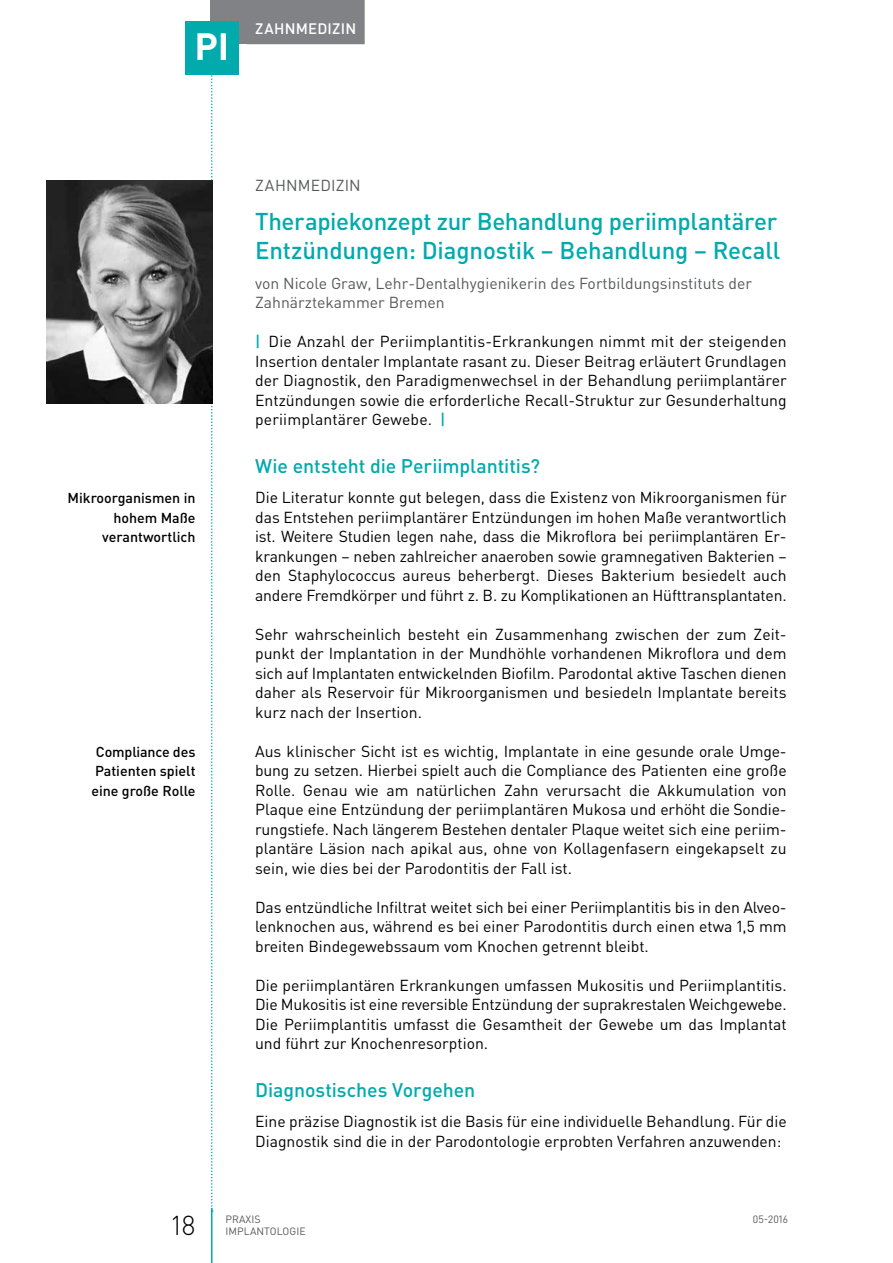
<style>
.page{position:relative;width:893px;height:1263px;background:#fff}
.page>*{position:absolute;margin:0;border:0;box-sizing:border-box;transform-origin:0 0}
.t1{font:700 37.5px "DIN Pro";color:#fff}
.t2{font:300 27px "DIN Pro";color:#000}
.t3{font:500 24px/28.5px "DIN Pro";letter-spacing:-.01em;color:#00aaad}
.t4{font:500 19.5px "DIN Pro";letter-spacing:-.005em;color:#00aaad}
.t5{font:15.75px/19.5px "DIN Pro";color:#000;text-align:justify}
.t6{font:15.75px/19.5px "DIN Pro";color:#58595b}
.t7{font:500 15px "DIN Pro";letter-spacing:.035em;color:#fff}
.t8{font:500 14.25px/19.5px "DIN Pro";color:#000;text-align:right}
.t9{font:10.5px "DIN Pro";letter-spacing:.01em;color:#58595b}
.s1{font-weight:500;color:#00aaad}
</style>
<div class="page">
<svg style="left:211px;top:74px;width:2px;height:1138px"></svg>
<div style="left:210px;top:0;width:45px;height:44px;background:#808285"></div>
<hr style="left:211px;top:1208px;width:1px;height:55px;background:#00aaad">
<div style="left:247px;top:0;width:118px;height:44px;background:#808285"></div>
<div style="left:185px;top:21px;width:54px;height:53px;background:#00aaad"></div>
<img style="left:47px;top:181px;width:166px;height:223px">
<h1 class="t1" style="left:195px;top:21px;width:36px">PI</h1>
<p class="t7" style="left:255px;top:18px;width:71px">Zahnm edizin</p>
<p class="t8" style="left:68px;top:488px;width:129px">Mikroorganismen in hohem Maße verantwortlich</p>
<p class="t8" style="left:91px;top:741px;width:106px;text-align:center">Compliance des<br>Patienten spielt eine große Rolle</p>
<p class="t6" style="left:255px;top:175px;width:107px">Zahnmedizin</p>
<h3 class="t3" style="left:255px;top:206px;width:527px">Therapiekonzept zur Behandlung periimplantärer<br>Entzündungen: Diagnostik – Behandlung – Recall</h3>
<p class="t6" style="left:255px;top:273px;width:498px">von N icole Graw, Lehr-Dentalhygienikerin des Fortbildungsinstituts der<br>Zahnärztekammer Bremen</p>
<p class="t5" style="left:255px;top:331px;width:533px"><span class="s1">|</span> Die Anzahl der Periimplantitis-Erkrankungen nimmt mit der steigenden I nsertion dentaler I mplantate rasant zu. Dieser Beitrag erläutert Grundlagen der Diagnostik, den Paradigmenwechsel in der Behandlung periimplantärer Entzündungen sowie die erforderliche Recall-Struktur zur Gesunderhaltung periimplantärer Gewebe. <span class="s1">|</span></p>
<p class="t4" style="left:255px;top:453px;width:287px">Wie entsteht die Periimplantitis?</p>
<p class="t5" style="left:255px;top:487px;width:533px">Die Literatur konnte gut belegen, dass die Existenz von M ikroorganismen für das Entstehen periimplantärer Entzündungen im hohen Maße verantwortlich ist. Weitere Studien legen nahe, dass die M ikroflora bei periimplantären Er&shy;krankungen – neben zahlreicher anaeroben sowie gramnegativen Bakterien – den Staphylococcus aureus beherbergt. Dieses Bakterium besiedelt auch andere Fremdkörper und führt z. B. zu Komplikationen an H üfttransplantaten.</p>
<p class="t5" style="left:255px;top:624px;width:533px">Sehr wahrscheinlich besteht ein Zusammenhang zwischen der zum Zeit&shy;punkt der I mplantation in der M undhöhle vorhandenen M ikroflora und dem sich auf I mplantaten entwickelnden Biofilm. Parodontal aktive Taschen dienen daher als Reservoir für M ikroorganismen und besiedeln I mplantate bereits kurz nach der I nsertion.</p>
<p class="t5" style="left:255px;top:741px;width:533px">Aus klinischer Sicht ist es wichtig, I mplantate in eine gesunde orale U mge&shy;bung zu setzen. H ierbei spielt auch die Compliance des Patienten eine große Rolle. Genau wie am natürlichen Zahn verursacht die Akkumulation von Plaque eine Entzündung der periimplantären M ukosa und erhöht die Sondie&shy;rungstiefe. Nach längerem Bestehen dentaler Plaque weitet sich eine periim&shy;plantäre Läsion nach apikal aus, ohne von Kollagenfasern eingekapselt zu sein, wie dies bei der Parodontitis der Fall ist.</p>
<p class="t5" style="left:255px;top:897px;width:533px">Das entzündliche I nfiltrat weitet sich bei einer Periimplantitis bis in den Alveo&shy;lenknochen aus, während es bei einer Parodontitis durch einen etwa 1,5 mm breiten Bindegewebssaum vom Knochen getrennt bleibt.</p>
<p class="t5" style="left:255px;top:975px;width:533px">Die periimplantären Erkrankungen umfassen M ukositis und Periimplantitis.<br>Die M ukositis ist eine reversible Entzündung der suprakrestalen Weichgewebe.<br>Die Periimplantitis umfasst die Gesamtheit der Gewebe um das I mplantat und führt zur Knochenresorption.</p>
<p class="t4" style="left:255px;top:1077px;width:222px">Diagnostisches Vorgehen</p>
<p class="t5" style="left:255px;top:1111px;width:533px">Eine präzise Diagnostik ist die Basis für eine individuelle Behandlung. Für die<br>Diagnostik sind die in der Parodontologie erprobten Verfahren anzuwenden:</p>
<h2 class="t2" style="left:172px;top:1207px;width:25px">18</h2>
<p class="t9" style="left:225px;top:1212px;width:37px">Praxis</p>
<p class="t9" style="left:753px;top:1212px;width:37px">05-2016</p>
<p class="t9" style="left:225px;top:1224px;width:82px">I mplantologie</p>
</div>
